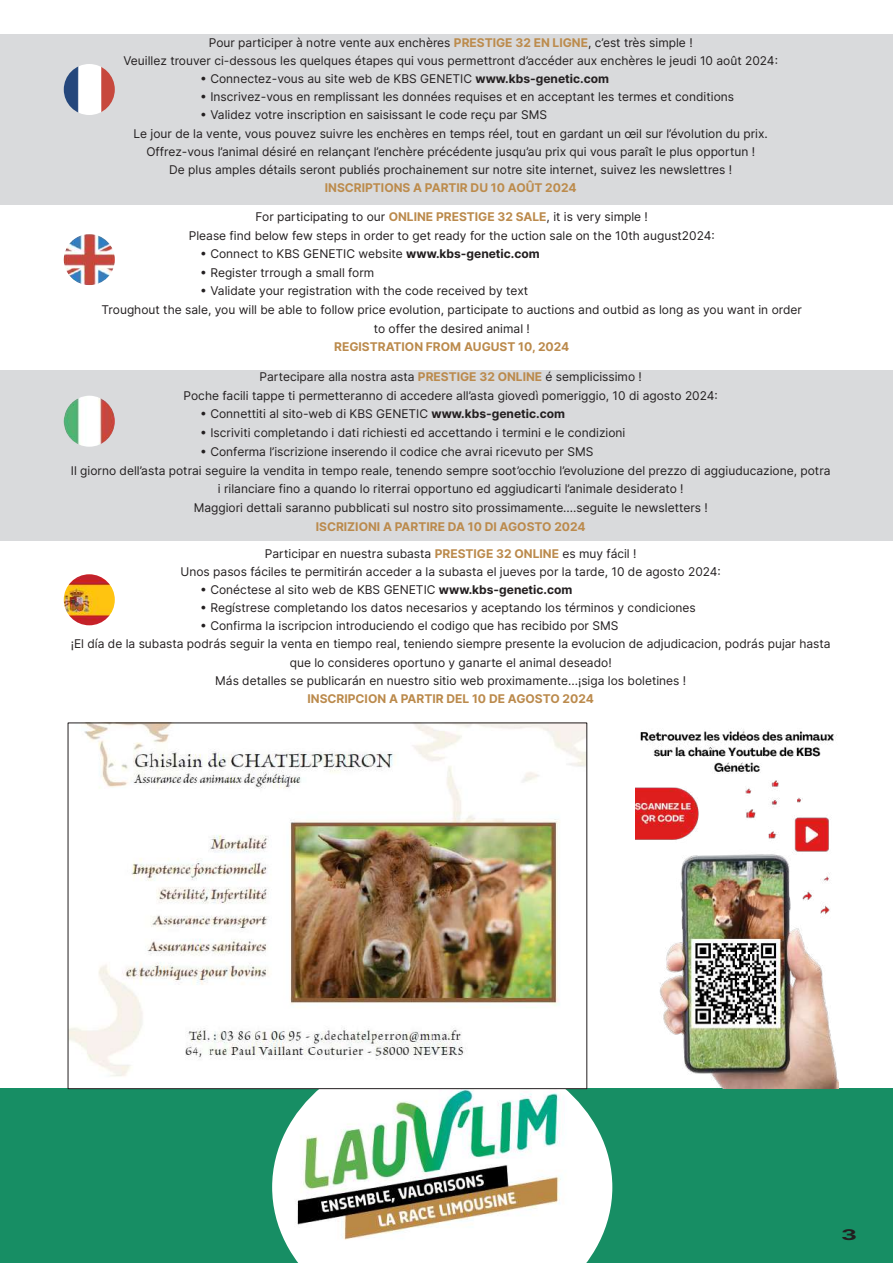
<style>
.page{position:relative;width:893px;height:1263px;background:#fff}
.page>*{position:absolute;margin:0;border:0;box-sizing:border-box;transform-origin:0 0}
.t1{font:700 14.7px "Inter Tight";color:#231f20;scale:1.66 1}
.t2{font:12px/18.1px "Inter";color:#231f20;text-align:center}
.t3{font:700 12px "Inter";color:#bb8a4c}
.t4{font:700 12px "Inter";color:#bc8b4c}
.s1{font-weight:700;color:#bc8b4c}
.s2{font-weight:700}
.s3{font-weight:700;color:#bb8a4c}
</style>
<div class="page">
<div style="left:0;top:1089px;width:893px;height:174px;background:#178e64"></div>
<svg style="left:272px;top:1045px;width:340px;height:200px;fill:#fff"></svg>
<div style="left:0;top:34px;width:893px;height:170px;background:#d9dadc"></div>
<img style="left:278px;top:1054px;width:320px;height:209px">
<div style="left:0;top:370px;width:893px;height:170px;background:#d9dadc"></div>
<img style="left:64px;top:396px;width:51px;height:51px;border-radius:50%">
<img style="left:64px;top:64px;width:51px;height:51px;border-radius:50%">
<img style="left:64px;top:234px;width:51px;height:51px;border-radius:50%">
<img style="left:64px;top:574px;width:51px;height:51px;border-radius:50%">
<img style="left:70px;top:725px;width:515px;height:362px">
<img style="left:636px;top:729px;width:202px;height:360px">
<p class="t2" style="left:123px;top:33px;width:656px">Pour participer à notre vente aux enchères <span class="s1">PRESTIGE 32 EN LIGNE</span>, c’est très simple !<br>Veuillez trouver ci-dessous les quelques étapes qui vous permettront d’accéder aux enchères le jeudi 10 août 2024:</p>
<p class="t2" style="left:200px;top:70px;width:410px">• Connectez-vous au site web de KBS GENETIC <span class="s2">www.kbs-genetic.com</span></p>
<p class="t2" style="left:200px;top:88px;width:535px">• Inscrivez-vous en remplissant les données requises et en acceptant les termes et conditions</p>
<p class="t2" style="left:200px;top:106px;width:348px">• Validez votre inscription en saisissant le code reçu par SMS</p>
<p class="t2" style="left:134px;top:124px;width:636px">Le jour de la vente, vous pouvez suivre les enchères en temps réel, tout en gardant un œil sur l’évolution du prix.</p>
<p class="t2" style="left:146px;top:142px;width:610px">Offrez-vous l’animal désiré en relançant l’enchère précédente jusqu’au prix qui vous paraît le plus opportun !</p>
<p class="t2" style="left:169px;top:160px;width:564px">De plus amples détails seront publiés prochainement sur notre site internet, suivez les newslettres !</p>
<p class="t4" style="left:325px;top:180px;width:253px">INSCRIPTIONS A PARTIR DU 10 AOÛT 2024</p>
<p class="t2" style="left:189px;top:207px;width:527px;line-height:18.6px">For participating to our <span class="s3">ONLINE PRESTIGE 32 SALE</span>, it is very simple !<br>Please find below few steps in order to get ready for the uction sale on the 10th august2024:</p>
<p class="t2" style="left:200px;top:245px;width:341px">• Connect to KBS GENETIC website <span class="s2">www.kbs-genetic.com</span></p>
<p class="t2" style="left:200px;top:263px;width:176px">• Register trrough a small form</p>
<p class="t2" style="left:200px;top:282px;width:329px">• Validate your registration with the code received by text</p>
<p class="t2" style="left:102px;top:301px;width:702px">Troughout the sale, you will be able to follow price evolution, participate to auctions and outbid as long as you want in order</p>
<p class="t2" style="left:374px;top:319px;width:158px">to offer the desired animal !</p>
<p class="t3" style="left:334px;top:340px;width:237px">REGISTRATION FROM AUGUST 10, 2024</p>
<p class="t2" style="left:184px;top:367px;width:536px;line-height:18.8px">Partecipare alla nostra asta <span class="s3">PRESTIGE 32 ONLINE</span> é semplicissimo !<br>Poche facili tappe ti permetteranno di accedere all’asta giovedì pomeriggio, 10 di agosto 2024:</p>
<p class="t2" style="left:200px;top:405px;width:366px">• Connettiti al sito-web di KBS GENETIC <span class="s2">www.kbs-genetic.com</span></p>
<p class="t2" style="left:200px;top:424px;width:427px">• Iscriviti completando i dati richiesti ed accettando i termini e le condizioni</p>
<p class="t2" style="left:200px;top:442px;width:395px">• Conferma l’iscrizione inserendo il codice che avrai ricevuto per SMS</p>
<p class="t2" style="left:71px;top:461px;width:761px">Il giorno dell’asta potrai seguire la vendita in tempo reale, tenendo sempre soot’occhio l’evoluzione del prezzo di aggiuducazione, potra</p>
<p class="t2" style="left:218px;top:480px;width:467px">i rilanciare fino a quando lo riterrai opportuno ed aggiudicarti l’animale desiderato !</p>
<p class="t2" style="left:194px;top:499px;width:516px">Maggiori dettali saranno pubblicati sul nostro sito prossimamente....seguite le newsletters !</p>
<p class="t3" style="left:316px;top:519px;width:271px">ISCRIZIONI A PARTIRE DA 10 DI AGOSTO 2024</p>
<p class="t2" style="left:181px;top:544px;width:542px">Participar en nuestra subasta <span class="s3">PRESTIGE 32 ONLINE</span> es muy fácil !<br>Unos pasos fáciles te permitirán acceder a la subasta el jueves por la tarde, 10 de agosto 2024:</p>
<p class="t2" style="left:200px;top:580px;width:374px">• Conéctese al sito web de KBS GENETIC <span class="s2">www.kbs-genetic.com</span></p>
<p class="t2" style="left:200px;top:599px;width:497px">• Regístrese completando los datos necesarios y aceptando los términos y condiciones</p>
<p class="t2" style="left:200px;top:617px;width:420px">• Confirma la iscripcion introduciendo el codigo que has recibido por SMS</p>
<p class="t2" style="left:71px;top:635px;width:761px">¡El día de la subasta podrás seguir la venta en tiempo real, teniendo siempre presente la evolucion de adjudicacion, podrás pujar hasta</p>
<p class="t2" style="left:290px;top:653px;width:323px">que lo consideres oportuno y ganarte el animal deseado!</p>
<p class="t2" style="left:215px;top:671px;width:472px">Más detalles se publicarán en nuestro sitio web proximamente...¡siga los boletines !</p>
<p class="t3" style="left:308px;top:691px;width:288px">INSCRIPCION A PARTIR DEL 10 DE AGOSTO 2024</p>
<p class="t1" style="left:841px;top:1225px;width:11px">3</p>
</div>
